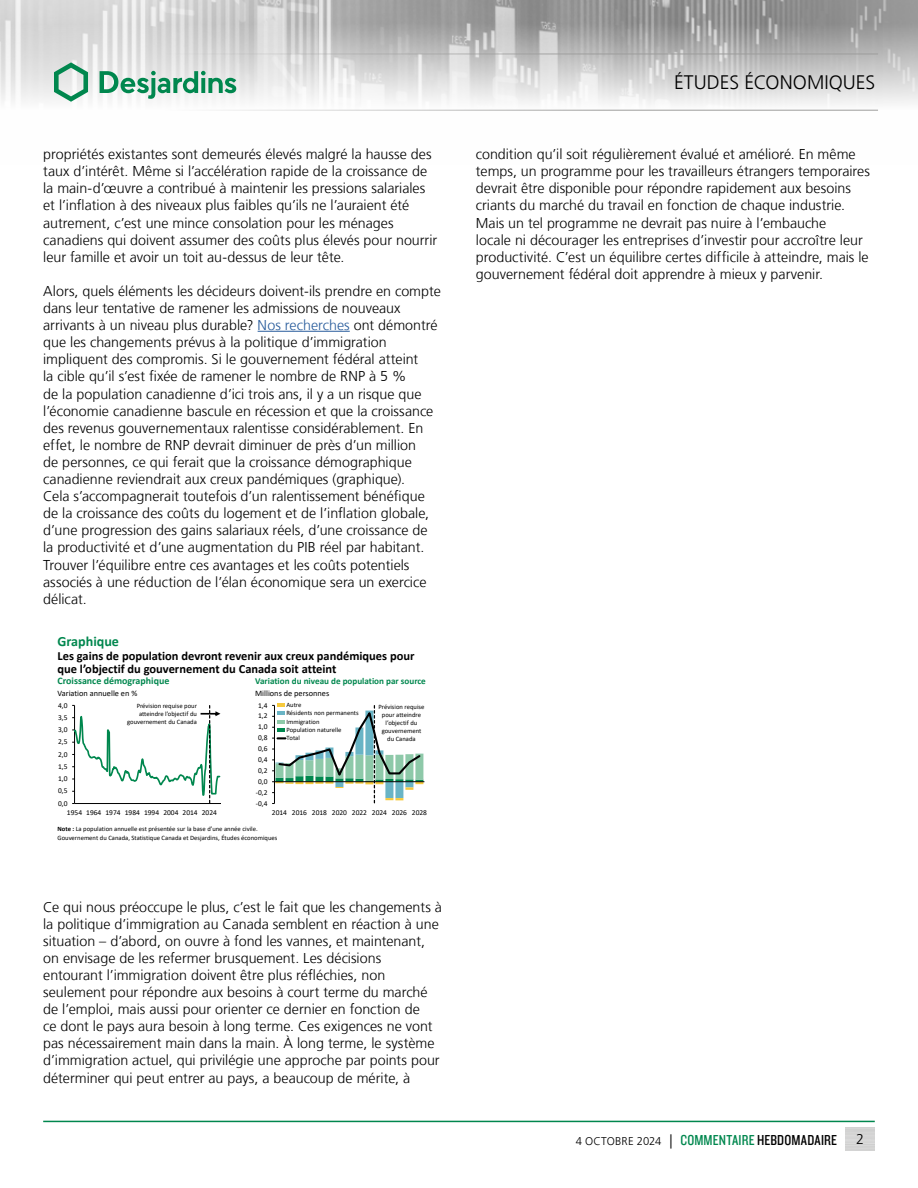
<style>
.page{position:relative;width:918px;height:1188px;background:#fff}
.page>*{position:absolute;margin:0;border:0;box-sizing:border-box;transform-origin:0 0}
.t1{font:300 19.5px "Frutiger LT";color:#000}
.t2{font:300 14.25px/17.1px "Frutiger LT";color:#000}
.t3{font:700 14.1px "Calibri";color:#00874e}
.t4{font:700 12.45px/13.5px "Calibri";color:#000}
.t5{font:300 11.25px "Frutiger LT";letter-spacing:.015em;color:#000}
.t6{font:700 9.9px "Calibri";color:#00874e}
.t7{font:700 9.15px "Calibri";color:#00874e}
.t8{font:8.4px "Calibri";color:#000}
.t9{font:7.5px "Calibri";color:#000}
.t10{font:6.6px/7.9px "Calibri";color:#000}
.s1{color:#275b9b}
.s2{font-weight:700}
.s3{font-size:14.25px}
.s4{font-family:"Knockout 29 Junior Ltweight";font-weight:400;font-size:15px;color:#00874e}
.s5{font-family:"Knockout 29 Junior Ltweight";font-weight:400;font-size:15px}
</style>
<div class="page">
<img style="left:0;top:0;width:918px;height:110px">
<hr style="left:0;top:54px;width:878px;height:1px;background:#9d9d9c">
<hr style="left:0;top:110px;width:878px;height:1px;background:#9d9d9c">
<svg style="left:54px;top:62px;width:34px;height:40px"></svg>
<svg style="left:100px;top:71px;width:136px;height:28px"></svg>
<hr style="left:43px;top:1121px;width:832px;height:1px;background:#00874e">
<hr style="left:258px;top:331px;width:92px;height:1px;background:#275b9b">
<svg style="left:72px;top:705px;width:149px;height:99px"></svg>
<hr style="left:274px;top:781px;width:150px;height:1px;background:#000">
<svg style="left:272px;top:703px;width:151px;height:101px"></svg>
<p class="t2" style="left:43px;top:146px;width:396px">propriétés existantes sont demeurés élevés malgré la hausse des taux d’intérêt. Même si l’accélération rapide de la croissance de la main-d’œuvre a contribué à maintenir les pressions salariales et l’inflation à des niveaux plus faibles qu’ils ne l’auraient été autrement, c’est une mince consolation pour les ménages canadiens qui doivent assumer des coûts plus élevés pour nourrir leur famille et avoir un toit au-dessus de leur tête.</p>
<p class="t2" style="left:43px;top:283px;width:399px">Alors, quels éléments les décideurs doivent-ils prendre en compte dans leur tentative de ramener les admissions de nouveaux arrivants à un niveau plus durable? <span class="s1">Nos recherches</span> ont démontré que les changements prévus à la politique d’immigration impliquent des compromis. Si le gouvernement fédéral atteint<br>la cible qu’il s’est fixée de ramener le nombre de RNP à 5 %<br>de la population canadienne d’ici trois ans, il y a un risque que l’économie canadienne bascule en récession et que la croissance des revenus gouvernementaux ralentisse considérablement. En effet, le nombre de RNP devrait diminuer de près d’un million<br>de personnes, ce qui ferait que la croissance démographique canadienne reviendrait aux creux pandémiques (graphique).<br>Cela s’accompagnerait toutefois d’un ralentissement bénéfique de la croissance des coûts du logement et de l’inflation globale, d’une progression des gains salariaux réels, d’une croissance de la productivité et d’une augmentation du PIB réel par habitant.<br>Trouver l’équilibre entre ces avantages et les coûts potentiels associés à une réduction de l’élan économique sera un exercice délicat.</p>
<p class="t3" style="left:57px;top:631px;width:63px">Graphique</p>
<p class="t4" style="left:57px;top:649px;width:359px">Les gains de population devront revenir aux creux pandémiques pour que l’objectif du gouvernement du Canada soit atteint</p>
<p class="t8" style="left:57px;top:687px;width:81px">Variation annuelle en %</p>
<p class="t8" style="left:255px;top:687px;width:76px">Millions de personnes</p>
<p class="t6" style="left:57px;top:674px;width:113px">Croissance démographique</p>
<p class="t7" style="left:255px;top:674px;width:172px">Variation du niveau de population par source</p>
<p class="t9" style="left:58px;top:700px;width:11px">4,0</p>
<p class="t9" style="left:58px;top:712px;width:11px">3,5</p>
<p class="t9" style="left:58px;top:724px;width:11px">3,0</p>
<p class="t9" style="left:58px;top:737px;width:11px">2,5</p>
<p class="t9" style="left:58px;top:749px;width:11px">2,0</p>
<p class="t9" style="left:58px;top:761px;width:11px">1,5</p>
<p class="t10" style="left:127px;top:702px;width:71px;text-align:right">Prévision requise pour atteindre l’objectif du gouvernement du Canada</p>
<p class="t9" style="left:258px;top:700px;width:11px">1,4</p>
<p class="t9" style="left:258px;top:711px;width:11px">1,2</p>
<p class="t9" style="left:258px;top:722px;width:11px">1,0</p>
<p class="t9" style="left:258px;top:733px;width:11px">0,8</p>
<p class="t9" style="left:258px;top:743px;width:11px">0,6</p>
<p class="t9" style="left:258px;top:754px;width:11px">0,4</p>
<p class="t9" style="left:258px;top:765px;width:11px">0,2</p>
<p class="t10" style="left:286px;top:700px;width:74px;line-height:8.4px">Autre<br>Résidents non permanents<br>Immigration<br>Population naturelle<br>Total</p>
<p class="t10" style="left:379px;top:702px;width:48px;text-align:center">Prévision requise pour atteindre l’objectif du gouvernement du Canada</p>
<p class="t9" style="left:58px;top:773px;width:11px">1,0</p>
<p class="t9" style="left:258px;top:776px;width:11px">0,0</p>
<p class="t9" style="left:58px;top:786px;width:11px">0,5</p>
<p class="t9" style="left:256px;top:787px;width:13px">-0,2</p>
<p class="t9" style="left:58px;top:798px;width:11px">0,0</p>
<p class="t9" style="left:256px;top:798px;width:13px">-0,4</p>
<p class="t9" style="left:67px;top:808px;width:152px">1954 1964 1974 1984 1994 2004 2014 2024</p>
<p class="t9" style="left:272px;top:808px;width:157px">2014 2016 2018 2020 2022 2024 2026 2028</p>
<p class="t10" style="left:58px;top:823px;width:221px;line-height:9.8px"><span class="s2">Note :</span> La population annuelle est présentée sur la base d’une année civile.<br>Gouvernement du Canada, Statistique Canada et Desjardins, Études économiques</p>
<p class="t2" style="left:43px;top:898px;width:400px">Ce qui nous préoccupe le plus, c’est le fait que les changements à la politique d’immigration au Canada semblent en réaction à une situation – d’abord, on ouvre à fond les vannes, et maintenant, on envisage de les refermer brusquement. Les décisions entourant l’immigration doivent être plus réfléchies, non seulement pour répondre aux besoins à court terme du marché de l’emploi, mais aussi pour orienter ce dernier en fonction de<br>ce dont le pays aura besoin à long terme. Ces exigences ne vont pas nécessairement main dans la main. À long terme, le système d’immigration actuel, qui privilégie une approche par points pour déterminer qui peut entrer au pays, a beaucoup de mérite, à</p>
<h1 class="t1" style="left:674px;top:72px;width:203px">ÉTUDES ÉCONOMIQUES</h1>
<p class="t2" style="left:476px;top:146px;width:396px">condition qu’il soit régulièrement évalué et amélioré. En même temps, un programme pour les travailleurs étrangers temporaires devrait être disponible pour répondre rapidement aux besoins criants du marché du travail en fonction de chaque industrie.<br>Mais un tel programme ne devrait pas nuire à l’embauche<br>locale ni décourager les entreprises d’investir pour accroître leur productivité. C’est un équilibre certes difficile à atteindre, mais le gouvernement fédéral doit apprendre à mieux y parvenir.</p>
<p class="t5" style="left:576px;top:1135px;width:263px">4 OCTOBRE 2024 <span class="s3">|</span> <span class="s4">COMMENTAIRE</span> <span class="s5">HEBDOMADAIRE</span></p>
<p class="t2" style="left:856px;top:1131px;width:9px">2</p>
</div>
